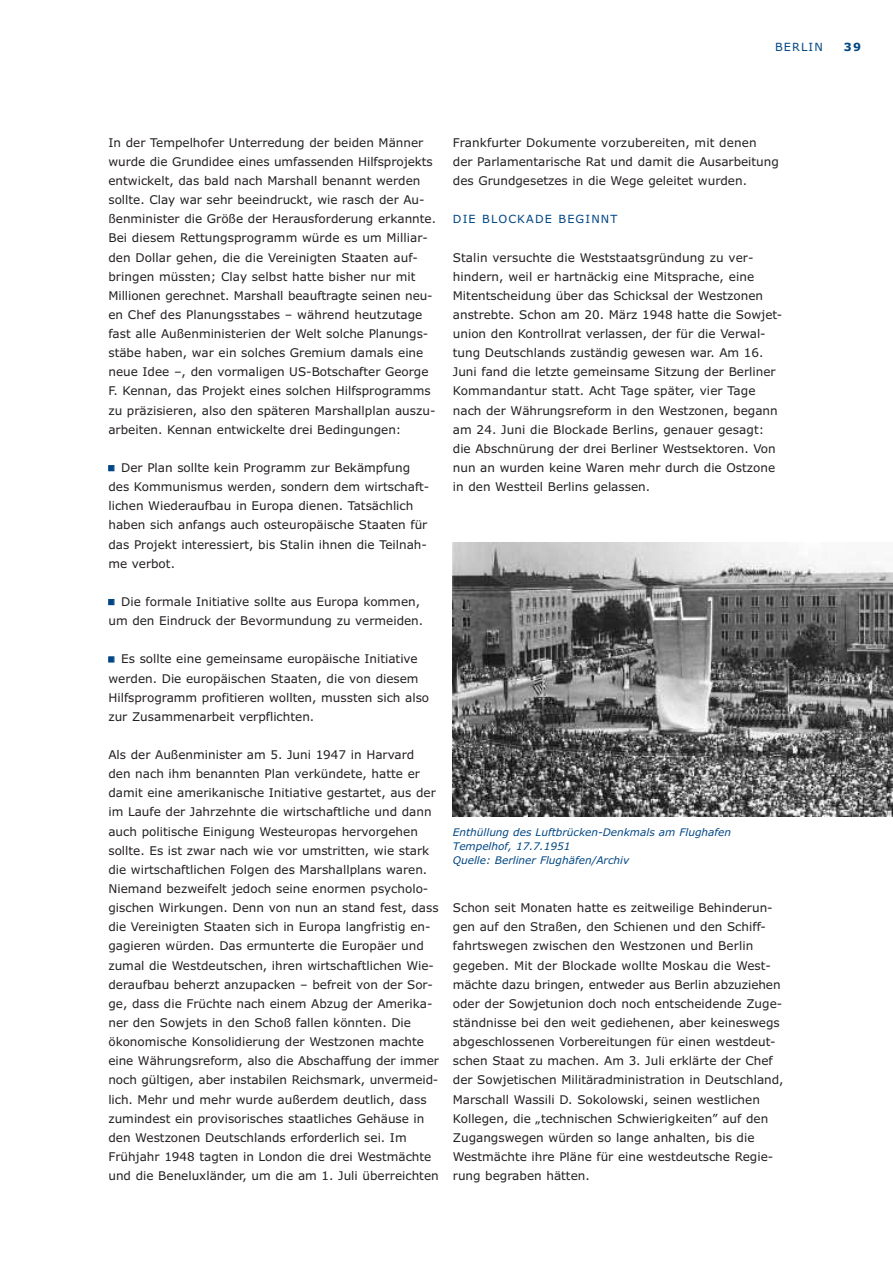
<style>
.page{position:relative;width:893px;height:1263px;background:#fff}
.page>*{position:absolute;margin:0;border:0;box-sizing:border-box;transform-origin:0 0}
.t1{font:12px/19.2px "Verdana";color:#231f20}
.t2{font:11.25px "Verdana";letter-spacing:.1em;color:#004684}
.t3{font:700 11.25px "Verdana";color:#004684}
.t4{font:italic 10.5px/14.4px "Verdana";color:#004684}
.s1{color:#004684}
</style>
<div class="page">
<hr style="left:0;top:0;width:1px;height:64px;background:#dee9f4">
<img style="left:453px;top:542px;width:440px;height:274px">
<p class="t2" style="left:775px;top:41px;width:49px">BERLIN</p>
<p class="t3" style="left:844px;top:41px;width:19px">39</p>
<p class="t1" style="left:108px;top:133px;width:329px">In der Tempelhofer Unterredung der beiden Männer wurde die Grundidee eines umfassenden Hilfsprojekts entwickelt, das bald nach Marshall benannt werden sollte. Clay war sehr beeindruckt, wie rasch der Au&shy;ßenminister die Größe der Herausforderung erkannte.<br>Bei diesem Rettungsprogramm würde es um Milliar&shy;den Dollar gehen, die die Vereinigten Staaten auf&shy;bringen müssten; Clay selbst hatte bisher nur mit Millionen gerechnet. Marshall beauftragte seinen neu&shy;en Chef des Planungsstabes – während heutzutage fast alle Außenministerien der Welt solche Planungs&shy;stäbe haben, war ein solches Gremium damals eine neue Idee –, den vormaligen US-Botschafter George F. Kennan, das Projekt eines solchen Hilfsprogramms zu präzisieren, also den späteren Marshallplan auszu&shy;arbeiten. Kennan entwickelte drei Bedingungen:</p>
<p class="t1" style="left:108px;top:458px;width:322px"><span class="s1">■</span> Der Plan sollte kein Programm zur Bekämpfung des Kommunismus werden, sondern dem wirtschaft&shy;lichen Wiederaufbau in Europa dienen. Tatsächlich haben sich anfangs auch osteuropäische Staaten für das Projekt interessiert, bis Stalin ihnen die Teilnah&shy;me verbot.</p>
<p class="t1" style="left:108px;top:592px;width:316px"><span class="s1">■</span> Die formale Initiative sollte aus Europa kommen, um den Eindruck der Bevormundung zu vermeiden.</p>
<p class="t1" style="left:108px;top:650px;width:322px"><span class="s1">■</span> Es sollte eine gemeinsame europäische Initiative werden. Die europäischen Staaten, die von diesem Hilfsprogramm profitieren wollten, mussten sich also zur Zusammenarbeit verpflichten.</p>
<p class="t1" style="left:108px;top:745px;width:332px">Als der Außenminister am 5. Juni 1947 in Harvard den nach ihm benannten Plan verkündete, hatte er damit eine amerikanische Initiative gestartet, aus der im Laufe der Jahrzehnte die wirtschaftliche und dann auch politische Einigung Westeuropas hervorgehen sollte. Es ist zwar nach wie vor umstritten, wie stark die wirtschaftlichen Folgen des Marshallplans waren.<br>Niemand bezweifelt jedoch seine enormen psycholo&shy;gischen Wirkungen. Denn von nun an stand fest, dass die Vereinigten Staaten sich in Europa langfristig en&shy;gagieren würden. Das ermunterte die Europäer und zumal die Westdeutschen, ihren wirtschaftlichen Wie&shy;deraufbau beherzt anzupacken – befreit von der Sor&shy;ge, dass die Früchte nach einem Abzug der Amerika&shy;ner den Sowjets in den Schoß fallen könnten. Die ökonomische Konsolidierung der Westzonen machte eine Währungsreform, also die Abschaffung der immer noch gültigen, aber instabilen Reichsmark, unvermeid&shy;lich. Mehr und mehr wurde außerdem deutlich, dass zumindest ein provisorisches staatliches Gehäuse in den Westzonen Deutschlands erforderlich sei. Im Frühjahr 1948 tagten in London die drei Westmächte und die Beneluxländer, um die am 1. Juli überreichten</p>
<p class="t1" style="left:453px;top:133px;width:328px">Frankfurter Dokumente vorzubereiten, mit denen der Parlamentarische Rat und damit die Ausarbeitung des Grundgesetzes in die Wege geleitet wurden.</p>
<p class="t2" style="left:453px;top:213px;width:166px">DIE BLOCKADE BEGINNT</p>
<p class="t1" style="left:453px;top:248px;width:331px">Stalin versuchte die Weststaatsgründung zu ver&shy;hindern, weil er hartnäckig eine Mitsprache, eine Mitentscheidung über das Schicksal der Westzonen anstrebte. Schon am 20. März 1948 hatte die Sowjet&shy;union den Kontrollrat verlassen, der für die Verwal&shy;tung Deutschlands zuständig gewesen war. Am 16.<br>Juni fand die letzte gemeinsame Sitzung der Berliner Kommandantur statt. Acht Tage später, vier Tage nach der Währungsreform in den Westzonen, begann am 24. Juni die Blockade Berlins, genauer gesagt: die Abschnürung der drei Berliner Westsektoren. Von nun an wurden keine Waren mehr durch die Ostzone in den Westteil Berlins gelassen.</p>
<p class="t4" style="left:453px;top:825px;width:280px">Enthüllung des Luftbrücken-Denkmals am Flughafen<br>Tempelhof, 17.7.1951<br>Quelle: Berliner Flughäfen/Archiv</p>
<p class="t1" style="left:453px;top:898px;width:332px">Schon seit Monaten hatte es zeitweilige Behinderun&shy;gen auf den Straßen, den Schienen und den Schiff&shy;fahrtswegen zwischen den Westzonen und Berlin gegeben. Mit der Blockade wollte Moskau die West&shy;mächte dazu bringen, entweder aus Berlin abzuziehen oder der Sowjetunion doch noch entscheidende Zuge&shy;ständnisse bei den weit gediehenen, aber keineswegs abgeschlossenen Vorbereitungen für einen westdeut&shy;schen Staat zu machen. Am 3. Juli erklärte der Chef der Sowjetischen Militäradministration in Deutschland, Marschall Wassili D. Sokolowski, seinen westlichen Kollegen, die „technischen Schwierigkeiten” auf den Zugangswegen würden so lange anhalten, bis die Westmächte ihre Pläne für eine westdeutsche Regie&shy;rung begraben hätten.</p>
</div>
